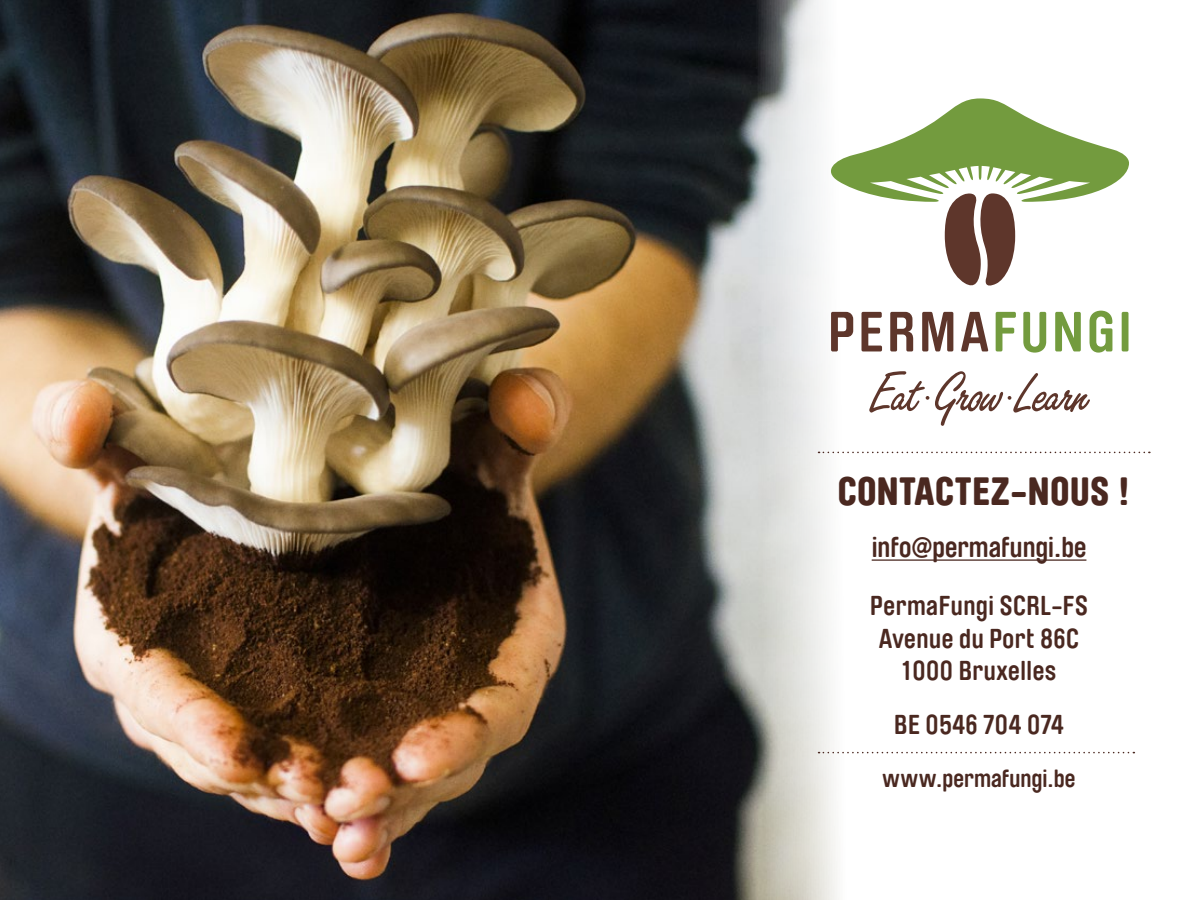
<style>
.page{position:relative;width:1200px;height:900px;background:#fff}
.page>*{position:absolute;margin:0;border:0;box-sizing:border-box;transform-origin:0 0}
.t1{font:900 39px "Brauer Neue";letter-spacing:.02em;color:#4a2820}
.t2{font:700 28.5px "Brauer Neue";color:#4a2820}
.t3{font:700 27px/32.4px "Brauer Neue";letter-spacing:.02em;color:#4a2820;text-align:center}
.t4{font:700 24.6px "Brauer Neue";color:#4a2820}
</style>
<div class="page">
<img style="left:0;top:0;width:1009px;height:900px">
<svg style="left:831px;top:312px;width:22px;height:39px"></svg>
<svg style="left:862px;top:312px;width:20px;height:39px"></svg>
<svg style="left:890px;top:312px;width:23px;height:39px"></svg>
<svg style="left:922px;top:312px;width:31px;height:39px"></svg>
<svg style="left:961px;top:312px;width:27px;height:39px"></svg>
<svg style="left:996px;top:312px;width:20px;height:39px"></svg>
<svg style="left:1023px;top:312px;width:23px;height:41px"></svg>
<svg style="left:1055px;top:312px;width:26px;height:39px"></svg>
<svg style="left:1090px;top:311px;width:22px;height:42px"></svg>
<div style="left:1122px;top:312px;width:7px;height:39px;background:#739b3e;border-radius:2px"></div>
<svg style="left:869px;top:371px;width:60px;height:42px"></svg>
<svg style="left:935px;top:371px;width:155px;height:55px"></svg>
<svg style="left:827px;top:98px;width:302px;height:191px"></svg>
<svg style="left:819px;top:452px;width:331px;height:1px"></svg>
<svg style="left:819px;top:752px;width:315px;height:1px"></svg>
<hr style="left:872px;top:559px;width:214px;height:2px;background:#4a2820">
<h1 class="t1" style="left:838px;top:468px;width:293px">CONTACTEZ-NOUS !</h1>
<p class="t2" style="left:872px;top:531px;width:216px">info@permafungi.be</p>
<p class="t3" style="left:870px;top:590px;width:219px">PermaFungi SCRL-FS<br>Avenue du Port 86C<br>1000 Bruxelles</p>
<p class="t3" style="left:894px;top:709px;width:171px">BE 0546 704 074</p>
<p class="t4" style="left:883px;top:764px;width:195px">www.permafungi.be</p>
</div>
